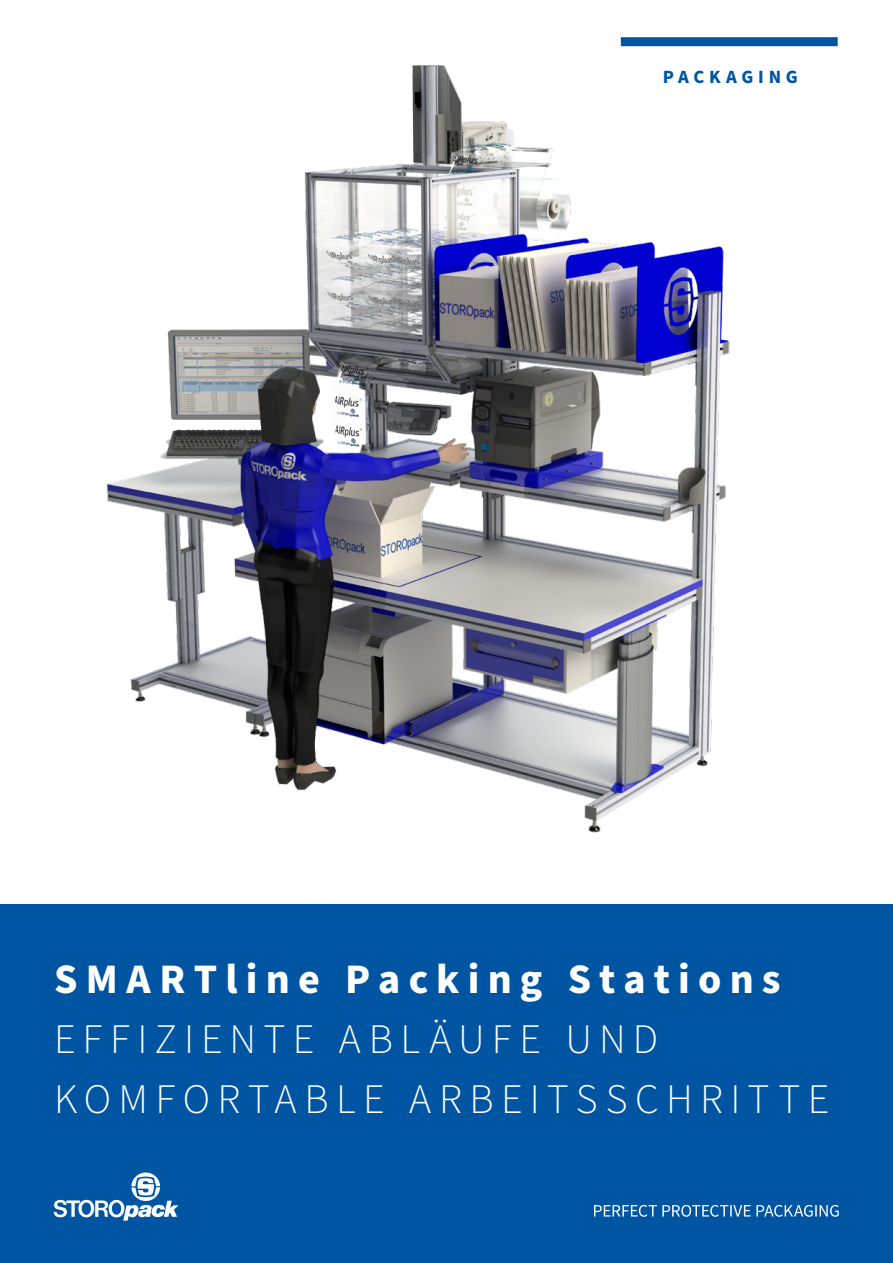
<style>
.page{position:relative;width:893px;height:1263px;background:#fff}
.page>*{position:absolute;margin:0;border:0;box-sizing:border-box;transform-origin:0 0}
.t1{font:300 42px "Source Sans Pro";letter-spacing:.175em;color:#fff}
.t2{font:700 42px "Source Sans Pro";letter-spacing:.195em;color:#fff}
.t3{font:700 18.75px "Source Sans Pro";letter-spacing:.25em;color:#0055a3}
</style>
<div class="page">
<div style="left:0;top:904px;width:893px;height:359px;background:#0055a3"></div>
<svg style="left:594px;top:1205px;width:245px;height:12px"></svg>
<svg style="left:54px;top:1172px;width:125px;height:48px"></svg>
<img style="left:106px;top:37px;width:732px;height:796px">
<p class="t3" style="left:663px;top:64px;width:136px">PACKAGING</p>
<p class="t2" style="left:54px;top:951px;width:728px">SMARTline Packing Stations</p>
<p class="t1" style="left:54px;top:1011px;width:606px">EFFIZIENTE ABLÄUFE UND</p>
<p class="t1" style="left:54px;top:1071px;width:777px">KOMFORTABLE ARBEITSSCHRITTE</p>
</div>
